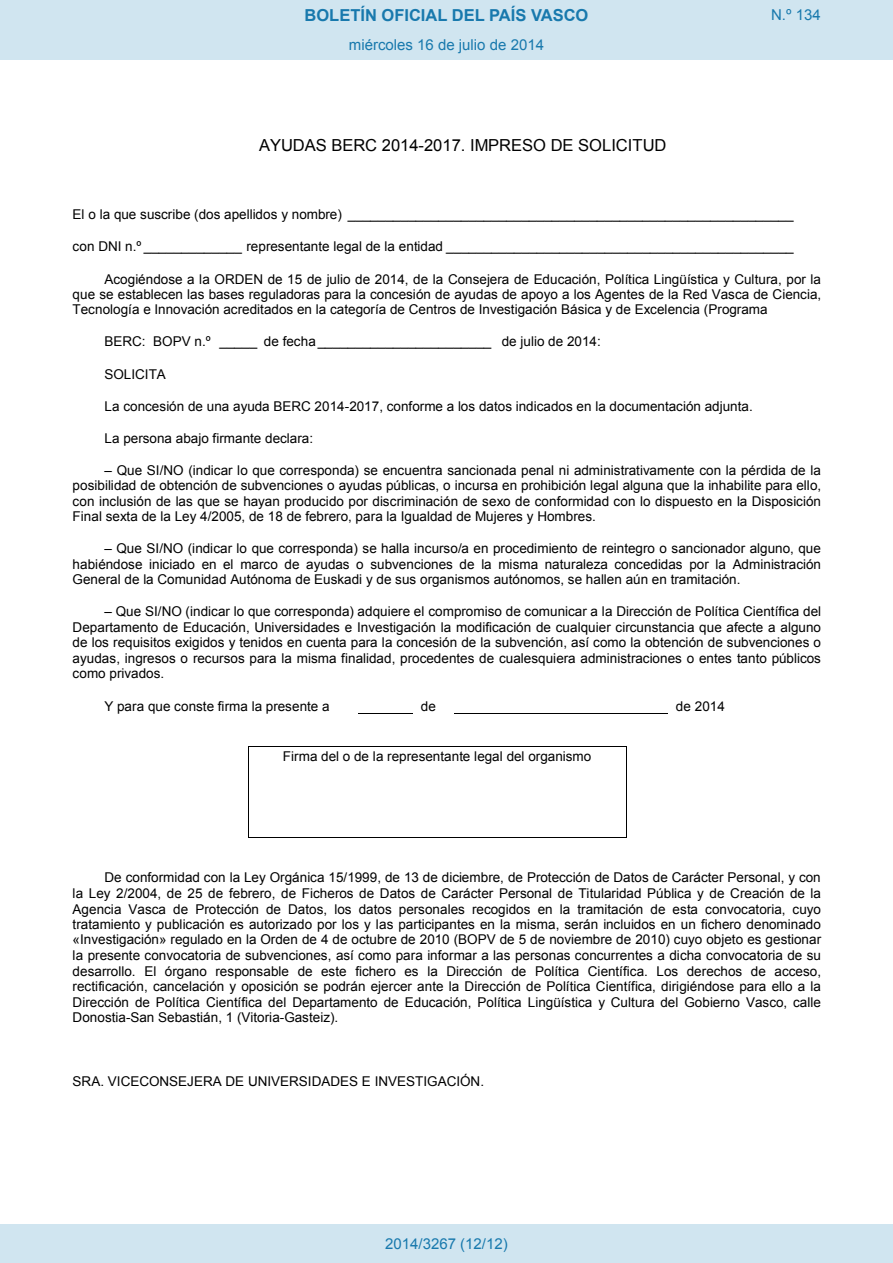
<style>
.page{position:relative;width:893px;height:1263px;background:#fff}
.page>*{position:absolute;margin:0;border:0;box-sizing:border-box;transform-origin:0 0}
.t1{font:16.5px "Arial";letter-spacing:-.005em;color:#000}
.t2{font:700 16.5px "Arial";color:#1879ad}
.Paginacion_Centro{font:15px "Arial";color:#1879ad}
.t3{font:13.5px/15.5px "Arial";letter-spacing:.005em;color:#000;text-align:justify}
</style>
<div class="page">
<hr style="left:359px;top:713px;width:54px;height:1px;background:#000">
<hr style="left:454px;top:713px;width:214px;height:1px;background:#000">
<hr style="left:248px;top:746px;width:378px;height:1px;background:#000">
<hr style="left:248px;top:747px;width:1px;height:90px;background:#000">
<hr style="left:248px;top:837px;width:378px;height:1px;background:#000">
<hr style="left:626px;top:747px;width:1px;height:90px;background:#000">
<div style="left:0;top:0;width:893px;height:60px;background:#d0e5f0"></div>
<div style="left:0;top:1225px;width:893px;height:38px;background:#d0e5f0"></div>
<p class="t2" style="left:305px;top:4px;width:285px">BOLETÍN OFICIAL DEL PAÍS VASCO</p>
<p class="Paginacion_Centro" style="left:771px;top:5px;width:51px">N.º 134</p>
<p class="Paginacion_Centro" style="left:349px;top:35px;width:197px">miércoles 16 de julio de 2014</p>
<p class="t1" style="left:259px;top:135px;width:409px">AYUDAS BERC 2014-2017. IMPRESO DE SOLICITUD</p>
<p class="t3" style="left:73px;top:207px;width:722px">El o la que suscribe (dos apellidos y nombre) ___________________________________________________________</p>
<p class="t3" style="left:73px;top:239px;width:723px">con DNI n.º _____________ representante legal de la entidad ______________________________________________</p>
<p class="t3" style="left:73px;top:271px;width:750px;text-indent:32px">Acogiéndose a la ORDEN de 15 de julio de 2014, de la Consejera de Educación, Política Lingüística y Cultura, por la que se establecen las bases reguladoras para la concesión de ayudas de apoyo a los Agentes de la Red Vasca de Ciencia, Tecnología e Innovación acreditados en la categoría de Centros de Investigación Básica y de Excelencia (Programa</p>
<p class="t3" style="left:104px;top:334px;width:498px">BERC: BOPV n.º _____ de fecha _______________________ de julio de 2014:</p>
<p class="t3" style="left:104px;top:366px;width:63px">SOLICITA</p>
<p class="t3" style="left:105px;top:398px;width:650px">La concesión de una ayuda BERC 2014-2017, conforme a los datos indicados en la documentación adjunta.</p>
<p class="t3" style="left:104px;top:430px;width:210px">La persona abajo firmante declara:</p>
<p class="t3" style="left:73px;top:462px;width:750px;text-indent:32px">– Que SI/NO (indicar lo que corresponda) se encuentra sancionada penal ni administrativamente con la pérdida de la posibilidad de obtención de subvenciones o ayudas públicas, o incursa en prohibición legal alguna que la inhabilite para ello, con inclusión de las que se hayan producido por discriminación de sexo de conformidad con lo dispuesto en la Disposición Final sexta de la Ley 4/2005, de 18 de febrero, para la Igualdad de Mujeres y Hombres.</p>
<p class="t3" style="left:73px;top:541px;width:750px;text-indent:32px">– Que SI/NO (indicar lo que corresponda) se halla incurso/a en procedimiento de reintegro o sancionador alguno, que habiéndose iniciado en el marco de ayudas o subvenciones de la misma naturaleza concedidas por la Administración General de la Comunidad Autónoma de Euskadi y de sus organismos autónomos, se hallen aún en tramitación.</p>
<p class="t3" style="left:73px;top:604px;width:750px;text-indent:32px">– Que SI/NO (indicar lo que corresponda) adquiere el compromiso de comunicar a la Dirección de Política Científica del Departamento de Educación, Universidades e Investigación la modificación de cualquier circunstancia que afecte a alguno de los requisitos exigidos y tenidos en cuenta para la concesión de la subvención, así como la obtención de subvenciones o ayudas, ingresos o recursos para la misma finalidad, procedentes de cualesquiera administraciones o entes tanto públicos como privados.</p>
<p class="t3" style="left:104px;top:698px;width:227px">Y para que conste firma la presente a</p>
<p class="t3" style="left:421px;top:698px;width:17px">de</p>
<p class="t3" style="left:676px;top:698px;width:50px">de 2014</p>
<p class="t3" style="left:283px;top:749px;width:310px">Firma del o de la representante legal del organismo</p>
<p class="t3" style="left:73px;top:870px;width:750px;text-indent:32px">De conformidad con la Ley Orgánica 15/1999, de 13 de diciembre, de Protección de Datos de Carácter Personal, y con la Ley 2/2004, de 25 de febrero, de Ficheros de Datos de Carácter Personal de Titularidad Pública y de Creación de la Agencia Vasca de Protección de Datos, los datos personales recogidos en la tramitación de esta convocatoria, cuyo tratamiento y publicación es autorizado por los y las participantes en la misma, serán incluidos en un fichero denominado «Investigación» regulado en la Orden de 4 de octubre de 2010 (BOPV de 5 de noviembre de 2010) cuyo objeto es gestionar la presente convocatoria de subvenciones, así como para informar a las personas concurrentes a dicha convocatoria de su desarrollo. El órgano responsable de este fichero es la Dirección de Política Científica. Los derechos de acceso, rectificación, cancelación y oposición se podrán ejercer ante la Dirección de Política Científica, dirigiéndose para ello a la Dirección de Política Científica del Departamento de Educación, Política Lingüística y Cultura del Gobierno Vasco, calle Donostia-San Sebastián, 1 (Vitoria-Gasteiz).</p>
<p class="t3" style="left:73px;top:1074px;width:413px">SRA. VICECONSEJERA DE UNIVERSIDADES E INVESTIGACIÓN.</p>
<p class="Paginacion_Centro" style="left:385px;top:1234px;width:124px">2014/3267 (12/12)</p>
</div>
